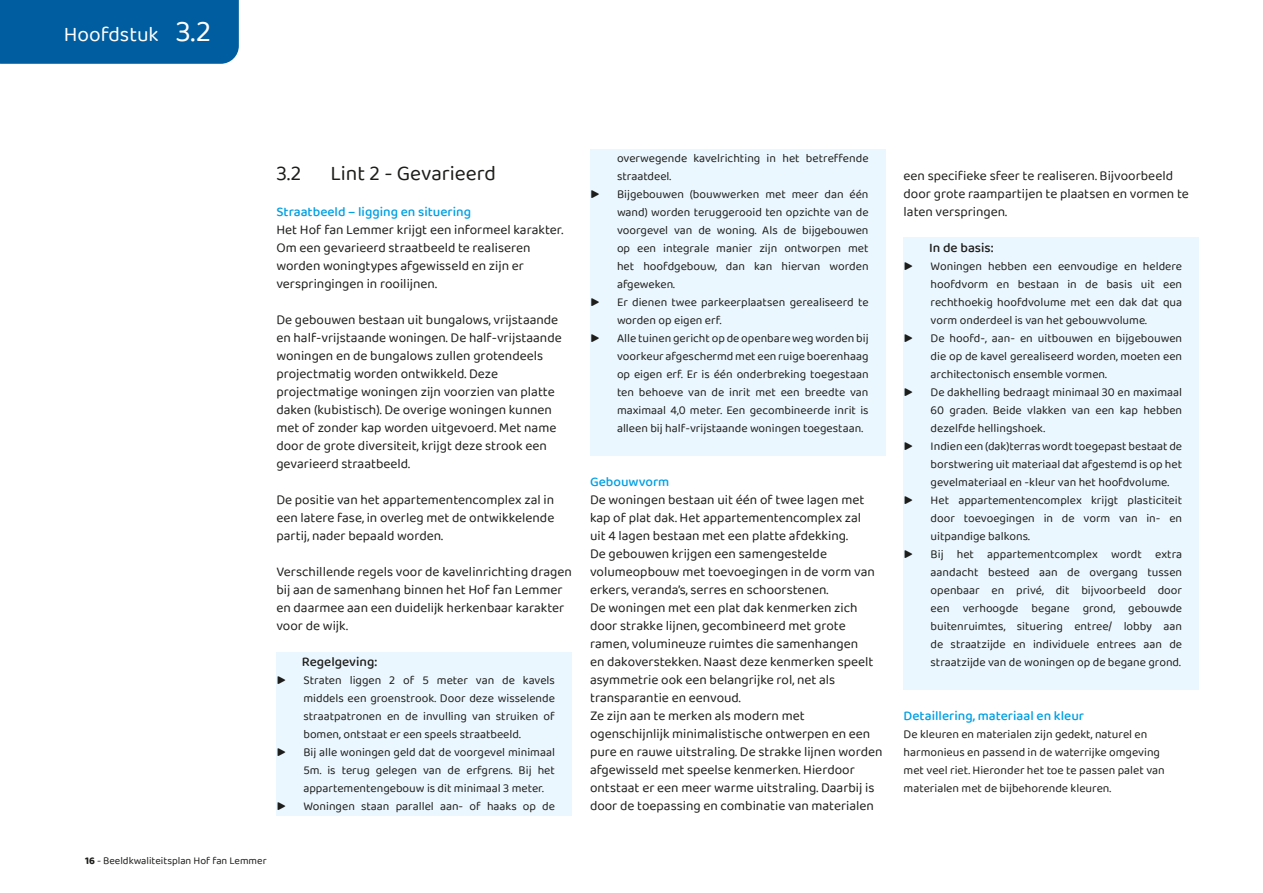
<style>
.page{position:relative;width:1263px;height:893px;background:#fff}
.page>*{position:absolute;margin:0;border:0;box-sizing:border-box;transform-origin:0 0}
.t1{font:21px "Baloo 2";color:#1d1d1b}
.t2{font:21px "Baloo 2";color:#fff}
.t3{font:13.5px/18px "Baloo 2";color:#1d1d1b}
.t4{font:500 13.5px "Baloo 2";color:#009fe3}
.t5{font:500 13.5px "Baloo 2";color:#1d1d1b}
.t6{font:12px/18px "Baloo 2";color:#1d1d1b}
.t7{font:10.5px "Baloo 2";color:#1d1d1b}
.s1{font-size:30px}
.s2{font-size:15px}
.s3{font-weight:700}
</style>
<div class="page">
<div style="left:0;top:0;width:239px;height:64px;background:#005d9f"></div>
<div style="left:276px;top:652px;width:296px;height:21px;background:#ebf7fe"></div>
<div style="left:276px;top:671px;width:296px;height:73px;background:#ebf7fe"></div>
<div style="left:276px;top:743px;width:296px;height:55px;background:#ebf7fe"></div>
<div style="left:276px;top:797px;width:296px;height:19px;background:#ebf7fe"></div>
<div style="left:590px;top:149px;width:295px;height:37px;background:#ebf7fe"></div>
<div style="left:590px;top:185px;width:295px;height:109px;background:#ebf7fe"></div>
<div style="left:590px;top:293px;width:295px;height:37px;background:#ebf7fe"></div>
<div style="left:590px;top:329px;width:295px;height:109px;background:#ebf7fe"></div>
<div style="left:590px;top:437px;width:295px;height:19px;background:#ebf7fe"></div>
<div style="left:903px;top:238px;width:296px;height:21px;background:#ebf7fe"></div>
<div style="left:903px;top:257px;width:296px;height:73px;background:#ebf7fe"></div>
<div style="left:903px;top:329px;width:296px;height:55px;background:#ebf7fe"></div>
<div style="left:903px;top:383px;width:296px;height:55px;background:#ebf7fe"></div>
<div style="left:903px;top:437px;width:296px;height:55px;background:#ebf7fe"></div>
<div style="left:903px;top:491px;width:296px;height:55px;background:#ebf7fe"></div>
<div style="left:903px;top:545px;width:296px;height:127px;background:#ebf7fe"></div>
<div style="left:903px;top:671px;width:296px;height:19px;background:#ebf7fe"></div>
<h1 class="t2" style="left:64px;top:19px;width:149px">Hoofdstuk <span class="s1">3.2</span></h1>
<h1 class="t1" style="left:276px;top:159px;width:27px">3.2</h1>
<h1 class="t1" style="left:330px;top:159px;width:167px">Lint 2 - Gevarieerd</h1>
<p class="t4" style="left:276px;top:202px;width:196px">Straatbeeld – ligging en situering</p>
<p class="t3" style="left:276px;top:221px;width:288px">Het Hof fan Lemmer krijgt een informeel karakter.<br>Om een gevarieerd straatbeeld te realiseren worden woningtypes afgewisseld en zijn er verspringingen in rooilijnen.</p>
<p class="t3" style="left:276px;top:311px;width:287px">De gebouwen bestaan uit bungalows, vrijstaande en half-vrijstaande woningen. De half-vrijstaande woningen en de bungalows zullen grotendeels projectmatig worden ontwikkeld. Deze projectmatige woningen zijn voorzien van platte daken (kubistisch). De overige woningen kunnen met of zonder kap worden uitgevoerd. Met name door de grote diversiteit, krijgt deze strook een gevarieerd straatbeeld.</p>
<p class="t3" style="left:276px;top:491px;width:279px;text-align:justify">De positie van het appartementencomplex zal in een latere fase, in overleg met de ontwikkelende partij, nader bepaald worden.</p>
<p class="t3" style="left:276px;top:563px;width:297px">Verschillende regels voor de kavelinrichting dragen bij aan de samenhang binnen het Hof fan Lemmer en daarmee aan een duidelijk herkenbaar karakter voor de wijk.</p>
<p class="t5" style="left:302px;top:652px;width:77px">Regelgeving:</p>
<p class="t6" style="left:276px;top:672px;width:280px"><span class="s2">▶</span> Straten liggen 2 of 5 meter van de kavels</p>
<p class="t6" style="left:303px;top:690px;width:253px">middels een groenstrook. Door deze wisselende</p>
<p class="t6" style="left:303px;top:708px;width:253px">straatpatronen en de invulling van struiken of</p>
<p class="t6" style="left:303px;top:726px;width:219px">bomen, ontstaat er een speels straatbeeld.</p>
<p class="t6" style="left:276px;top:744px;width:280px"><span class="s2">▶</span> Bij alle woningen geld dat de voorgevel minimaal</p>
<p class="t6" style="left:303px;top:762px;width:253px">5m. is terug gelegen van de erfgrens. Bij het</p>
<p class="t6" style="left:303px;top:780px;width:242px">appartementengebouw is dit minimaal 3 meter.</p>
<p class="t6" style="left:276px;top:798px;width:280px"><span class="s2">▶</span> Woningen staan parallel aan- of haaks op de</p>
<p class="t7" style="left:85px;top:853px;width:183px"><span class="s3">16</span> - Beeldkwaliteitsplan Hof fan Lemmer</p>
<p class="t6" style="left:617px;top:150px;width:253px">overwegende kavelrichting in het betreffende</p>
<p class="t6" style="left:617px;top:168px;width:56px">straatdeel.</p>
<p class="t6" style="left:590px;top:186px;width:280px"><span class="s2">▶</span> Bijgebouwen (bouwwerken met meer dan één</p>
<p class="t6" style="left:617px;top:204px;width:253px">wand) worden teruggerooid ten opzichte van de</p>
<p class="t6" style="left:617px;top:222px;width:253px">voorgevel van de woning. Als de bijgebouwen</p>
<p class="t6" style="left:617px;top:240px;width:253px">op een integrale manier zijn ontworpen met</p>
<p class="t6" style="left:617px;top:258px;width:253px">het hoofdgebouw, dan kan hiervan worden</p>
<p class="t6" style="left:617px;top:276px;width:59px">afgeweken.</p>
<p class="t6" style="left:590px;top:294px;width:280px"><span class="s2">▶</span> Er dienen twee parkeerplaatsen gerealiseerd te</p>
<p class="t6" style="left:617px;top:312px;width:106px">worden op eigen erf.</p>
<p class="t6" style="left:590px;top:330px;width:280px"><span class="s2">▶</span> Alle tuinen gericht op de openbare weg worden bij</p>
<p class="t6" style="left:617px;top:348px;width:253px">voorkeur afgeschermd met een ruige boerenhaag</p>
<p class="t6" style="left:617px;top:366px;width:253px">op eigen erf. Er is één onderbreking toegestaan</p>
<p class="t6" style="left:617px;top:384px;width:253px">ten behoeve van de inrit met een breedte van</p>
<p class="t6" style="left:617px;top:402px;width:253px">maximaal 4,0 meter. Een gecombineerde inrit is</p>
<p class="t6" style="left:617px;top:420px;width:248px">alleen bij half-vrijstaande woningen toegestaan.</p>
<p class="t4" style="left:590px;top:472px;width:81px">Gebouwvorm</p>
<p class="t3" style="left:590px;top:491px;width:294px">De woningen bestaan uit één of twee lagen met kap of plat dak. Het appartementencomplex zal<br>uit 4 lagen bestaan met een platte afdekking.<br>De gebouwen krijgen een samengestelde volumeopbouw met toevoegingen in de vorm van erkers, veranda’s, serres en schoorstenen.<br>De woningen met een plat dak kenmerken zich door strakke lijnen, gecombineerd met grote ramen, volumineuze ruimtes die samenhangen<br>en dakoverstekken. Naast deze kenmerken speelt asymmetrie ook een belangrijke rol, net als transparantie en eenvoud.<br>Ze zijn aan te merken als modern met ogenschijnlijk minimalistische ontwerpen en een pure en rauwe uitstraling. De strakke lijnen worden afgewisseld met speelse kenmerken. Hierdoor ontstaat er een meer warme uitstraling. Daarbij is door de toepassing en combinatie van materialen</p>
<p class="t3" style="left:903px;top:167px;width:287px">een specifieke sfeer te realiseren. Bijvoorbeeld door grote raampartijen te plaatsen en vormen te laten verspringen.</p>
<p class="t5" style="left:929px;top:238px;width:66px">In de basis:</p>
<p class="t6" style="left:903px;top:258px;width:280px"><span class="s2">▶</span> Woningen hebben een eenvoudige en heldere</p>
<p class="t6" style="left:930px;top:276px;width:253px">hoofdvorm en bestaan in de basis uit een</p>
<p class="t6" style="left:930px;top:294px;width:253px">rechthoekig hoofdvolume met een dak dat qua</p>
<p class="t6" style="left:930px;top:312px;width:218px">vorm onderdeel is van het gebouwvolume.</p>
<p class="t6" style="left:903px;top:330px;width:280px"><span class="s2">▶</span> De hoofd-, aan- en uitbouwen en bijgebouwen</p>
<p class="t6" style="left:930px;top:348px;width:253px">die op de kavel gerealiseerd worden, moeten een</p>
<p class="t6" style="left:930px;top:366px;width:178px">architectonisch ensemble vormen.</p>
<p class="t6" style="left:903px;top:384px;width:280px"><span class="s2">▶</span> De dakhelling bedraagt minimaal 30 en maximaal</p>
<p class="t6" style="left:930px;top:402px;width:253px">60 graden. Beide vlakken van een kap hebben</p>
<p class="t6" style="left:930px;top:420px;width:116px">dezelfde hellingshoek.</p>
<p class="t6" style="left:903px;top:438px;width:280px"><span class="s2">▶</span> Indien een (dak)terras wordt toegepast bestaat de</p>
<p class="t6" style="left:930px;top:456px;width:253px">borstwering uit materiaal dat afgestemd is op het</p>
<p class="t6" style="left:930px;top:474px;width:240px">gevelmateriaal en -kleur van het hoofdvolume.</p>
<p class="t6" style="left:903px;top:492px;width:280px"><span class="s2">▶</span> Het appartementencomplex krijgt plasticiteit</p>
<p class="t6" style="left:930px;top:510px;width:253px">door toevoegingen in de vorm van in- en</p>
<p class="t6" style="left:930px;top:528px;width:101px">uitpandige balkons.</p>
<p class="t6" style="left:903px;top:546px;width:280px"><span class="s2">▶</span> Bij het appartementcomplex wordt extra</p>
<p class="t6" style="left:930px;top:564px;width:253px">aandacht besteed aan de overgang tussen</p>
<p class="t6" style="left:930px;top:582px;width:253px">openbaar en privé, dit bijvoorbeeld door</p>
<p class="t6" style="left:930px;top:600px;width:253px">een verhoogde begane grond, gebouwde</p>
<p class="t6" style="left:930px;top:618px;width:253px">buitenruimtes, situering entree/ lobby aan</p>
<p class="t6" style="left:930px;top:636px;width:253px">de straatzijde en individuele entrees aan de</p>
<p class="t6" style="left:930px;top:654px;width:252px">straatzijde van de woningen op de begane grond.</p>
<p class="t4" style="left:903px;top:706px;width:182px">Detaillering, materiaal en kleur</p>
<p class="t6" style="left:903px;top:726px;width:263px">De kleuren en materialen zijn gedekt, naturel en harmonieus en passend in de waterrijke omgeving met veel riet. Hieronder het toe te passen palet van materialen met de bijbehorende kleuren.</p>
</div>
